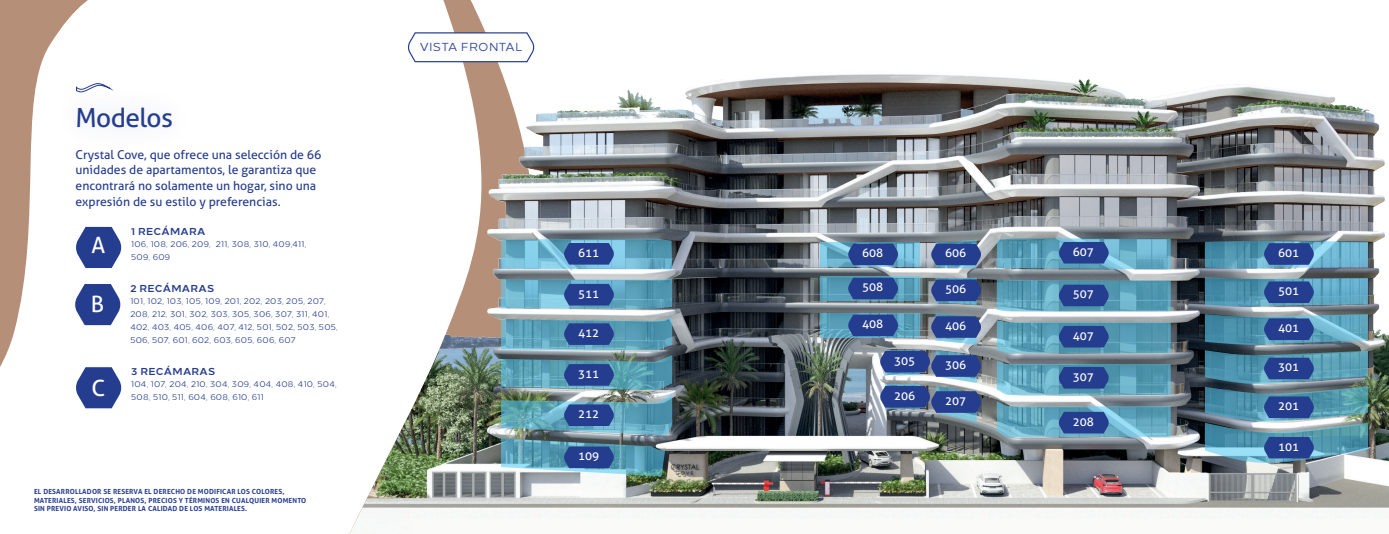
<style>
.page{position:relative;width:1389px;height:534px;background:#fff}
.page>*{position:absolute;margin:0;border:0;box-sizing:border-box;transform-origin:0 0}
.t1{font:26.25px "Aller";letter-spacing:-.025em;color:#253d8f}
.t2{font:22.4px "Aller";color:#fff}
.t3{font:12.25px/15.8px "Aller";color:#253d8f}
.t4{font:11.81px "Aller";color:#fff}
.t5{font:11.55px "Loew";letter-spacing:.03em;color:#253d8f}
.t6{font:700 10.06px "Loew";letter-spacing:.03em;color:#253d8f}
.t7{font:8.4px/13px "Loew";letter-spacing:.03em;color:#253d8f}
.t8{font:700 7px/8.4px "Aller";letter-spacing:.025em;color:#253d8f}
</style>
<div class="page">
<img style="left:350px;top:373px;width:79px;height:160px">
<svg style="left:0;top:0;width:114px;height:367px"></svg>
<img style="left:429px;top:0;width:960px;height:518px">
<svg style="left:821px;top:242px;width:99px;height:24px"></svg>
<svg style="left:821px;top:275px;width:99px;height:25px"></svg>
<svg style="left:821px;top:313px;width:99px;height:24px"></svg>
<svg style="left:1205px;top:240px;width:163px;height:28px;background:#5ea0ba"></svg>
<div style="left:1267px;top:237px;width:42px;height:32px;background:#253d8f;opacity:.2"></div>
<svg style="left:1205px;top:277px;width:163px;height:29px;background:#5597b2"></svg>
<div style="left:1268px;top:275px;width:41px;height:32px;background:#253d8f;opacity:.2"></div>
<div style="left:1268px;top:312px;width:41px;height:32px;background:#253d8f;opacity:.2"></div>
<img style="left:1205px;top:314px;width:163px;height:149px">
<div style="left:1268px;top:431px;width:41px;height:31px;background:#253d8f;opacity:.2"></div>
<svg style="left:997px;top:238px;width:174px;height:31px;background:#63a6c0"></svg>
<div style="left:1062px;top:235px;width:42px;height:32px;background:#253d8f;opacity:.2"></div>
<svg style="left:997px;top:279px;width:174px;height:32px;background:#5a9db6"></svg>
<div style="left:1063px;top:278px;width:41px;height:33px;background:#253d8f;opacity:.2"></div>
<svg style="left:997px;top:320px;width:174px;height:33px;background:#5d9eb5"></svg>
<div style="left:1063px;top:320px;width:41px;height:31px;background:#253d8f;opacity:.2"></div>
<svg style="left:997px;top:360px;width:174px;height:34px;background:#5e9bb1"></svg>
<div style="left:1063px;top:360px;width:41px;height:33px;background:#253d8f;opacity:.2"></div>
<svg style="left:997px;top:401px;width:174px;height:35px;background:#6ea7bb"></svg>
<div style="left:1063px;top:405px;width:42px;height:32px;background:#253d8f;opacity:.2"></div>
<svg style="left:931px;top:239px;width:50px;height:30px"></svg>
<div style="left:934px;top:237px;width:43px;height:32px;background:#253d8f;opacity:.2"></div>
<svg style="left:931px;top:277px;width:50px;height:28px"></svg>
<div style="left:935px;top:273px;width:42px;height:32px;background:#253d8f;opacity:.2"></div>
<svg style="left:931px;top:313px;width:50px;height:31px"></svg>
<div style="left:935px;top:310px;width:42px;height:31px;background:#253d8f;opacity:.2"></div>
<div style="left:935px;top:349px;width:42px;height:32px;background:#253d8f;opacity:.2"></div>
<svg style="left:848px;top:243px;width:50px;height:22px"></svg>
<div style="left:851px;top:237px;width:43px;height:32px;background:#253d8f;opacity:.2"></div>
<svg style="left:848px;top:277px;width:50px;height:22px"></svg>
<div style="left:852px;top:271px;width:42px;height:33px;background:#253d8f;opacity:.2"></div>
<svg style="left:848px;top:314px;width:50px;height:22px"></svg>
<div style="left:852px;top:308px;width:42px;height:32px;background:#253d8f;opacity:.2"></div>
<div style="left:884px;top:345px;width:42px;height:32px;background:#253d8f;opacity:.2"></div>
<svg style="left:880px;top:350px;width:101px;height:72px;background:#5b709d"></svg>
<div style="left:884px;top:379px;width:42px;height:32px;background:#253d8f;opacity:.2"></div>
<svg style="left:501px;top:238px;width:171px;height:31px;background:#6baec7"></svg>
<div style="left:567px;top:237px;width:42px;height:32px;background:#253d8f;opacity:.2"></div>
<svg style="left:501px;top:278px;width:171px;height:30px;background:#64a6bf"></svg>
<div style="left:568px;top:278px;width:41px;height:32px;background:#253d8f;opacity:.2"></div>
<img style="left:501px;top:317px;width:171px;height:159px">
<div style="left:568px;top:440px;width:42px;height:32px;background:#253d8f;opacity:.2"></div>
<div style="left:406px;top:27px;width:129px;height:39px;background:#253d8f;opacity:.2"></div>
<div style="left:71px;top:216px;width:55px;height:58px;background:#253d8f;opacity:.2"></div>
<div style="left:70px;top:273px;width:55px;height:61px;background:#253d8f;opacity:.2"></div>
<div style="left:70px;top:357px;width:55px;height:61px;background:#253d8f;opacity:.2"></div>
<p class="t1" style="left:76px;top:101px;width:99px">Modelos</p>
<p class="t3" style="left:76px;top:146px;width:248px">Crystal Cove, que ofrece una selección de 66 unidades de apartamentos, le garantiza que encontrará no solamente un hogar, sino una expresión de su estilo y preferencias.</p>
<p class="t2" style="left:92px;top:231px;width:15px">A</p>
<p class="t2" style="left:91px;top:290px;width:15px">B</p>
<p class="t2" style="left:92px;top:374px;width:15px">C</p>
<p class="t6" style="left:131px;top:223px;width:76px">1 RECÁMARA</p>
<p class="t7" style="left:131px;top:236px;width:177px">106, 108, 206, 209, 211, 308, 310, 409,411,<br>509, 609</p>
<p class="t7" style="left:130px;top:293px;width:209px">101, 102, 103, 105, 109, 201, 202, 203, 205, 207, 208, 212, 301, 302, 303, 305, 306, 307, 311, 401, 402, 403, 405, 406, 407, 412, 501, 502, 503, 505, 506, 507, 601, 602, 603, 605, 606, 607</p>
<p class="t7" style="left:131px;top:376px;width:207px">104, 107, 204, 210, 304, 309, 404, 408, 410, 504,<br>508, 510, 511, 604, 608, 610, 611</p>
<p class="t6" style="left:130px;top:280px;width:85px">2 RECÁMARAS</p>
<p class="t6" style="left:131px;top:363px;width:85px">3 RECÁMARAS</p>
<p class="t8" style="left:34px;top:487px;width:274px">EL DESARROLLADOR SE RESERVA EL DERECHO DE MODIFICAR LOS COLORES,<br>MATERIALES, SERVICIOS, PLANOS, PRECIOS Y TÉRMINOS EN CUALQUIER MOMENTO<br>SIN PREVIO AVISO, SIN PERDER LA CALIDAD DE LOS MATERIALES.</p>
<p class="t5" style="left:420px;top:38px;width:104px">VISTA FRONTAL</p>
<p class="t4" style="left:578px;top:245px;width:23px">611</p>
<p class="t4" style="left:578px;top:286px;width:23px">511</p>
<p class="t4" style="left:578px;top:325px;width:23px">412</p>
<p class="t4" style="left:578px;top:366px;width:23px">311</p>
<p class="t4" style="left:578px;top:406px;width:23px">212</p>
<p class="t4" style="left:578px;top:448px;width:23px">109</p>
<p class="t4" style="left:862px;top:246px;width:23px">608</p>
<p class="t4" style="left:862px;top:280px;width:23px">508</p>
<p class="t4" style="left:862px;top:317px;width:23px">408</p>
<p class="t4" style="left:894px;top:353px;width:23px">305</p>
<p class="t4" style="left:894px;top:388px;width:23px">206</p>
<p class="t4" style="left:945px;top:246px;width:23px">606</p>
<p class="t4" style="left:945px;top:282px;width:23px">506</p>
<p class="t4" style="left:945px;top:318px;width:23px">406</p>
<p class="t4" style="left:945px;top:357px;width:23px">306</p>
<p class="t4" style="left:945px;top:393px;width:23px">207</p>
<p class="t4" style="left:1073px;top:244px;width:23px">607</p>
<p class="t4" style="left:1073px;top:287px;width:23px">507</p>
<p class="t4" style="left:1073px;top:328px;width:23px">407</p>
<p class="t4" style="left:1073px;top:369px;width:23px">307</p>
<p class="t4" style="left:1073px;top:414px;width:23px">208</p>
<p class="t4" style="left:1278px;top:245px;width:23px">601</p>
<p class="t4" style="left:1278px;top:283px;width:23px">501</p>
<p class="t4" style="left:1278px;top:320px;width:23px">401</p>
<p class="t4" style="left:1278px;top:360px;width:23px">301</p>
<p class="t4" style="left:1278px;top:398px;width:23px">201</p>
<p class="t4" style="left:1278px;top:439px;width:23px">101</p>
</div>
